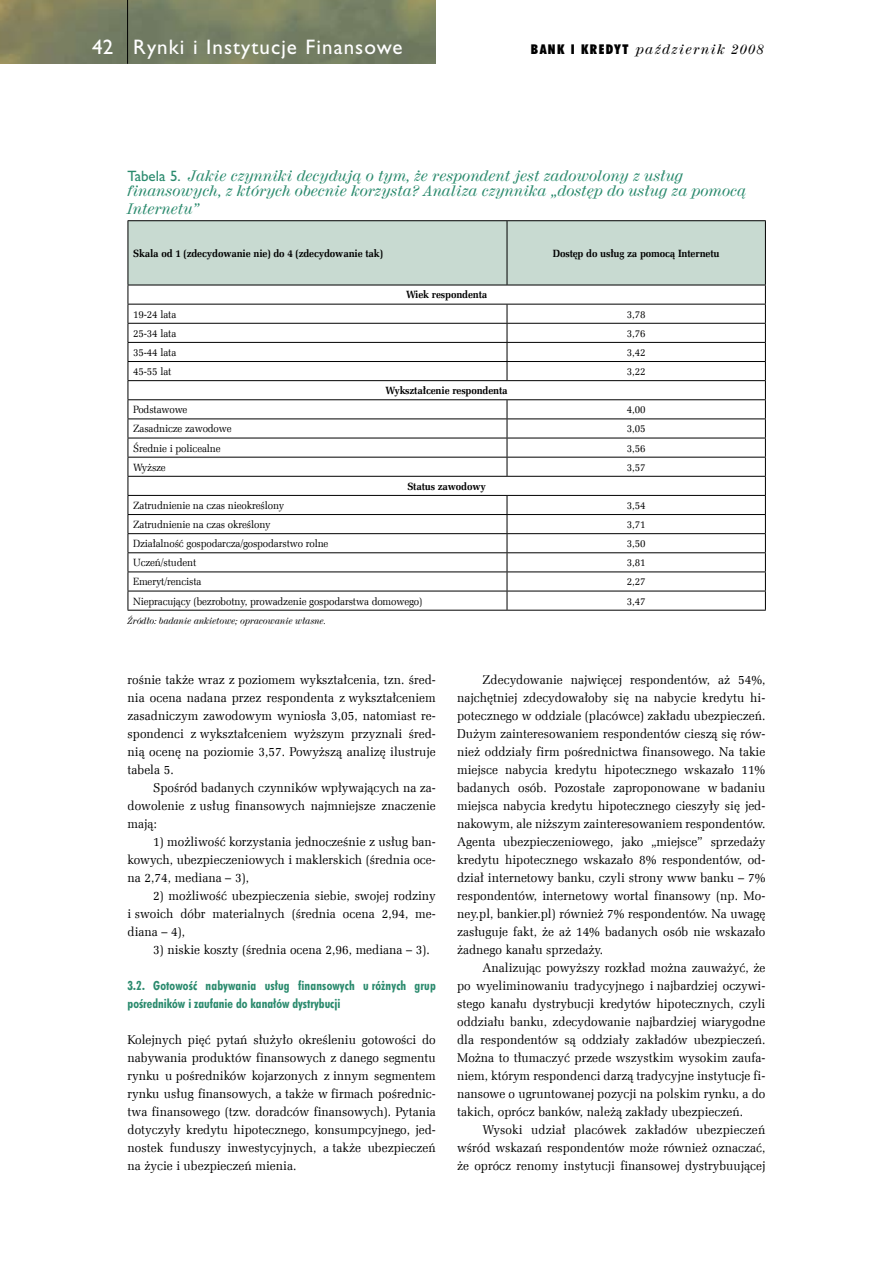
<style>
.page{position:relative;width:893px;height:1263px;background:#fff}
.page>*{position:absolute;margin:0;border:0;box-sizing:border-box;transform-origin:0 0}
.t1{font:21px "Gill Sans PL";letter-spacing:.05em;color:#fff}
.t2{font:italic 15px/15px "Century 725 EU";color:#2a8a6d}
.t3{font:italic 13.5px "Century 725 EU";letter-spacing:.1em;color:#000}
.t4{font:12.75px/18px "Zapf Ellipt EU";color:#000;text-align:justify;scale:.95 1}
.t5{font:12.75px/18px "Futura Bd Cn EU";letter-spacing:.01em;color:#2a8a6d}
.t6{font:10.5px "Zapf Ellipt EU";letter-spacing:-.015em;color:#000;scale:.95 1}
.t7{font:700 10.5px "Zapf Ellipt EU";letter-spacing:-.015em;color:#000;scale:.95 1}
.t8{font:italic 9px "Century 725 EU";color:#000;scale:.95 1}
.s1{font-family:"Futura PL";font-weight:900;font-style:normal;font-stretch:condensed}
.s2{font-family:"Gill Sans PL";font-style:normal}
</style>
<div class="page">
<img style="left:0;top:0;width:436px;height:64px">
<hr style="left:127px;top:0;width:1px;height:64px;background:#000">
<hr style="left:128px;top:220px;width:379px;height:1px;background:#000">
<hr style="left:507px;top:220px;width:259px;height:1px;background:#000">
<svg style="left:128px;top:221px;width:638px;height:389px"></svg>
<hr style="left:128px;top:610px;width:379px;height:1px;background:#000">
<hr style="left:507px;top:610px;width:259px;height:1px;background:#000">
<h1 class="t1" style="left:92px;top:35px;width:312px">42 Rynki i Instytucje Finansowe</h1>
<p class="t3" style="left:531px;top:41px;width:234px"><span class="s1">BANK I KREDYT</span> październik 2008</p>
<p class="t2" style="left:128px;top:168px;width:620px"><span class="s2">Tabela 5.</span> Jakie czynniki decydują o tym, że respondent jest zadowolony z usług finansowych, z których obecnie korzysta? Analiza czynnika „dostęp do usług za pomocą</p>
<p class="t2" style="left:128px;top:201px;width:74px">Internetu”</p>
<p class="t7" style="left:133px;top:247px;width:264px">Skala od 1 (zdecydowanie nie) do 4 (zdecydowanie tak)</p>
<p class="t7" style="left:553px;top:247px;width:177px">Dostęp do usług za pomocą Internetu</p>
<p class="t7" style="left:406px;top:288px;width:87px">Wiek respondenta</p>
<p class="t6" style="left:133px;top:308px;width:47px">19-24 lata</p>
<p class="t6" style="left:627px;top:308px;width:21px">3,78</p>
<p class="t6" style="left:133px;top:327px;width:47px">25-34 lata</p>
<p class="t6" style="left:627px;top:327px;width:21px">3,76</p>
<p class="t6" style="left:133px;top:346px;width:47px">35-44 lata</p>
<p class="t6" style="left:627px;top:346px;width:21px">3,42</p>
<p class="t6" style="left:133px;top:365px;width:42px">45-55 lat</p>
<p class="t6" style="left:627px;top:365px;width:21px">3,22</p>
<p class="t7" style="left:386px;top:384px;width:130px">Wykształcenie respondenta</p>
<p class="t6" style="left:133px;top:403px;width:59px">Podstawowe</p>
<p class="t6" style="left:627px;top:403px;width:21px">4,00</p>
<p class="t6" style="left:133px;top:422px;width:105px">Zasadnicze zawodowe</p>
<p class="t6" style="left:627px;top:422px;width:21px">3,05</p>
<p class="t6" style="left:133px;top:442px;width:94px">Średnie i policealne</p>
<p class="t6" style="left:627px;top:442px;width:21px">3,56</p>
<p class="t6" style="left:133px;top:461px;width:36px">Wyższe</p>
<p class="t6" style="left:627px;top:461px;width:21px">3,57</p>
<p class="t7" style="left:407px;top:479px;width:84px">Status zawodowy</p>
<p class="t6" style="left:133px;top:499px;width:161px">Zatrudnienie na czas nieokreślony</p>
<p class="t6" style="left:627px;top:499px;width:21px">3,54</p>
<p class="t6" style="left:133px;top:518px;width:146px">Zatrudnienie na czas określony</p>
<p class="t6" style="left:627px;top:518px;width:21px">3,71</p>
<p class="t6" style="left:133px;top:537px;width:207px">Działalność gospodarcza/gospodarstwo rolne</p>
<p class="t6" style="left:627px;top:537px;width:21px">3,50</p>
<p class="t6" style="left:133px;top:556px;width:68px">Uczeń/student</p>
<p class="t6" style="left:627px;top:556px;width:21px">3,81</p>
<p class="t6" style="left:133px;top:575px;width:73px">Emeryt/rencista</p>
<p class="t6" style="left:627px;top:575px;width:21px">2,27</p>
<p class="t6" style="left:133px;top:595px;width:306px">Niepracujący (bezrobotny, prowadzenie gospodarstwa domowego)</p>
<p class="t6" style="left:627px;top:595px;width:21px">3,47</p>
<p class="t8" style="left:128px;top:615px;width:210px">Źródło: badanie ankietowe; opracowanie własne.</p>
<p class="t4" style="left:128px;top:671px;width:326px">rośnie także wraz z poziomem wykształcenia, tzn. śred&shy;nia ocena nadana przez respondenta z wykształceniem zasadniczym zawodowym wyniosła 3,05, natomiast re&shy;spondenci z wykształceniem wyższym przyznali śred&shy;nią ocenę na poziomie 3,57. Powyższą analizę ilustruje tabela 5.</p>
<p class="t4" style="left:128px;top:779px;width:326px;text-indent:26px">Spośród badanych czynników wpływających na za&shy;dowolenie z usług finansowych najmniejsze znaczenie mają:</p>
<p class="t4" style="left:128px;top:833px;width:326px;text-indent:26px">1) możliwość korzystania jednocześnie z usług ban&shy;kowych, ubezpieczeniowych i maklerskich (średnia oce&shy;na 2,74, mediana – 3),</p>
<p class="t4" style="left:128px;top:887px;width:326px;text-indent:26px">2) możliwość ubezpieczenia siebie, swojej rodziny i swoich dóbr materialnych (średnia ocena 2,94, me&shy;diana – 4),</p>
<p class="t4" style="left:153px;top:941px;width:293px">3) niskie koszty (średnia ocena 2,96, mediana – 3).</p>
<p class="t5" style="left:128px;top:977px;width:310px">3.2. Gotowość nabywania usług finansowych u różnych grup pośredników i zaufanie do kanałów dystrybucji</p>
<p class="t4" style="left:128px;top:1031px;width:326px">Kolejnych pięć pytań służyło określeniu gotowości do nabywania produktów finansowych z danego segmentu rynku u pośredników kojarzonych z innym segmentem rynku usług finansowych, a także w firmach pośrednic&shy;twa finansowego (tzw. doradców finansowych). Pytania dotyczyły kredytu hipotecznego, konsumpcyjnego, jed&shy;nostek funduszy inwestycyjnych, a także ubezpieczeń na życie i ubezpieczeń mienia.</p>
<p class="t4" style="left:457px;top:671px;width:326px;text-indent:26px">Zdecydowanie najwięcej respondentów, aż 54%, najchętniej zdecydowałoby się na nabycie kredytu hi&shy;potecznego w oddziale (placówce) zakładu ubezpieczeń.<br>Dużym zainteresowaniem respondentów cieszą się rów&shy;nież oddziały firm pośrednictwa finansowego. Na takie miejsce nabycia kredytu hipotecznego wskazało 11% badanych osób. Pozostałe zaproponowane w badaniu miejsca nabycia kredytu hipotecznego cieszyły się jed&shy;nakowym, ale niższym zainteresowaniem respondentów.<br>Agenta ubezpieczeniowego, jako „miejsce” sprzedaży kredytu hipotecznego wskazało 8% respondentów, od&shy;dział internetowy banku, czyli strony www banku – 7% respondentów, internetowy wortal finansowy (np. Mo&shy;ney.pl, bankier.pl) również 7% respondentów. Na uwagę zasługuje fakt, że aż 14% badanych osób nie wskazało żadnego kanału sprzedaży.</p>
<p class="t4" style="left:457px;top:959px;width:326px;text-indent:26px">Analizując powyższy rozkład można zauważyć, że po wyeliminowaniu tradycyjnego i najbardziej oczywi&shy;stego kanału dystrybucji kredytów hipotecznych, czyli oddziału banku, zdecydowanie najbardziej wiarygodne dla respondentów są oddziały zakładów ubezpieczeń.<br>Można to tłumaczyć przede wszystkim wysokim zaufa&shy;niem, którym respondenci darzą tradycyjne instytucje fi&shy;nansowe o ugruntowanej pozycji na polskim rynku, a do takich, oprócz banków, należą zakłady ubezpieczeń.</p>
<p class="t4" style="left:457px;top:1121px;width:326px;text-indent:26px">Wysoki udział placówek zakładów ubezpieczeń wśród wskazań respondentów może również oznaczać, że oprócz renomy instytucji finansowej dystrybuującej</p>
</div>
